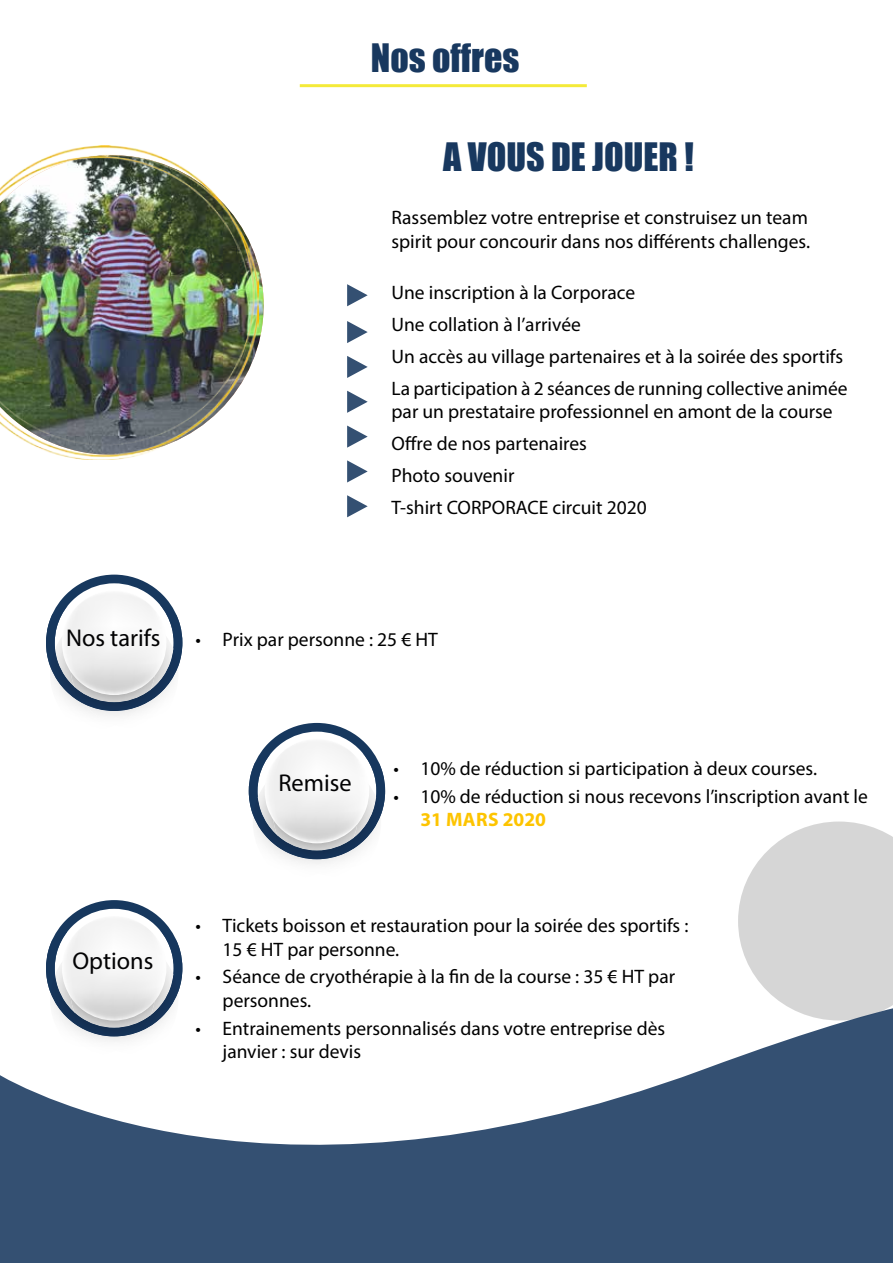
<style>
.page{position:relative;width:893px;height:1263px;background:#fff}
.page>*{position:absolute;margin:0;border:0;box-sizing:border-box;transform-origin:0 0}
.t1{font:36px "Impact";color:#18385f}
.t2{font:24.3px "Myriad Pro";color:#020203}
.t3{font:19.5px/32px "Myriad Pro";color:#000}
.t4{font:700 19.5px "Myriad Pro";color:#fdc400}
</style>
<div class="page">
<svg style="left:738px;top:821px;width:155px;height:172px"></svg>
<hr style="left:300px;top:84px;width:287px;height:3px;background:#f2e500">
<svg style="left:0;top:993px;width:893px;height:270px;fill:#345072"></svg>
<img style="left:0;top:146px;width:259px;height:314px">
<svg style="left:46px;top:575px;width:136px;height:126px"></svg>
<img style="left:166px;top:610px;width:12px;height:39px">
<img style="left:155px;top:649px;width:23px;height:53px">
<img style="left:70px;top:695px;width:85px;height:21px">
<img style="left:75px;top:695px;width:76px;height:16px">
<img style="left:62px;top:590px;width:104px;height:105px">
<svg style="left:249px;top:723px;width:136px;height:127px"></svg>
<img style="left:369px;top:758px;width:12px;height:39px">
<img style="left:358px;top:797px;width:23px;height:53px">
<img style="left:273px;top:843px;width:85px;height:21px">
<img style="left:277px;top:843px;width:76px;height:16px">
<img style="left:265px;top:739px;width:104px;height:104px">
<svg style="left:82px;top:1053px;width:70px;height:9px"></svg>
<img style="left:50px;top:1036px;width:65px;height:19px">
<svg style="left:46px;top:900px;width:136px;height:136px"></svg>
<img style="left:115px;top:936px;width:63px;height:117px">
<img style="left:155px;top:974px;width:23px;height:57px">
<img style="left:70px;top:1020px;width:85px;height:30px">
<img style="left:75px;top:1020px;width:76px;height:16px">
<img style="left:62px;top:916px;width:104px;height:104px">
<svg style="left:347px;top:284px;width:21px;height:22px"></svg>
<svg style="left:347px;top:321px;width:21px;height:22px"></svg>
<svg style="left:347px;top:356px;width:21px;height:22px"></svg>
<svg style="left:347px;top:391px;width:21px;height:22px"></svg>
<svg style="left:347px;top:425px;width:21px;height:23px"></svg>
<svg style="left:347px;top:460px;width:21px;height:22px"></svg>
<svg style="left:347px;top:495px;width:21px;height:22px"></svg>
<h1 class="t1" style="left:371px;top:30px;width:150px">Nos offres</h1>
<h1 class="t1" style="left:443px;top:129px;width:252px">A VOUS DE JOUER !</h1>
<p class="t3" style="left:391px;top:206px;width:420px;line-height:23.4px">Rassemblez votre entreprise et construisez un team spirit pour concourir dans nos différents challenges.</p>
<p class="t3" style="left:391px;top:276px;width:458px">Une inscription à la Corporace<br>Une collation à l’arrivée<br>Un accès au village partenaires et à la soirée des sportifs La participation à 2 séances de running collective animée</p>
<p class="t3" style="left:391px;top:395px;width:443px">par un prestataire professionnel en amont de la course<br>Offre de nos partenaires<br>Photo souvenir<br>T-shirt CORPORACE circuit 2020</p>
<p class="t2" style="left:66px;top:622px;width:96px">Nos tarifs</p>
<p class="t3" style="left:196px;top:623px;width:244px">• Prix par personne : 25 € HT</p>
<p class="t2" style="left:73px;top:946px;width:82px">Options</p>
<p class="t2" style="left:278px;top:768px;width:75px">Remise</p>
<p class="t3" style="left:393px;top:752px;width:425px">• 10% de réduction si participation à deux courses.</p>
<p class="t3" style="left:393px;top:780px;width:476px">• 10% de réduction si nous recevons l’inscription avant le</p>
<p class="t4" style="left:420px;top:807px;width:127px">31 MARS 2020</p>
<p class="t3" style="left:223px;top:914px;width:467px;line-height:23.4px;text-indent:-27px">• Tickets boisson et restauration pour la soirée des sportifs :<br>15 € HT par personne.</p>
<p class="t3" style="left:223px;top:965px;width:454px;line-height:23.4px;text-indent:-27px">• Séance de cryothérapie à la fin de la course : 35 € HT par personnes.</p>
<p class="t3" style="left:223px;top:1016px;width:444px;line-height:23.4px;text-indent:-27px">• Entrainements personnalisés dans votre entreprise dès janvier : sur devis</p>
</div>
